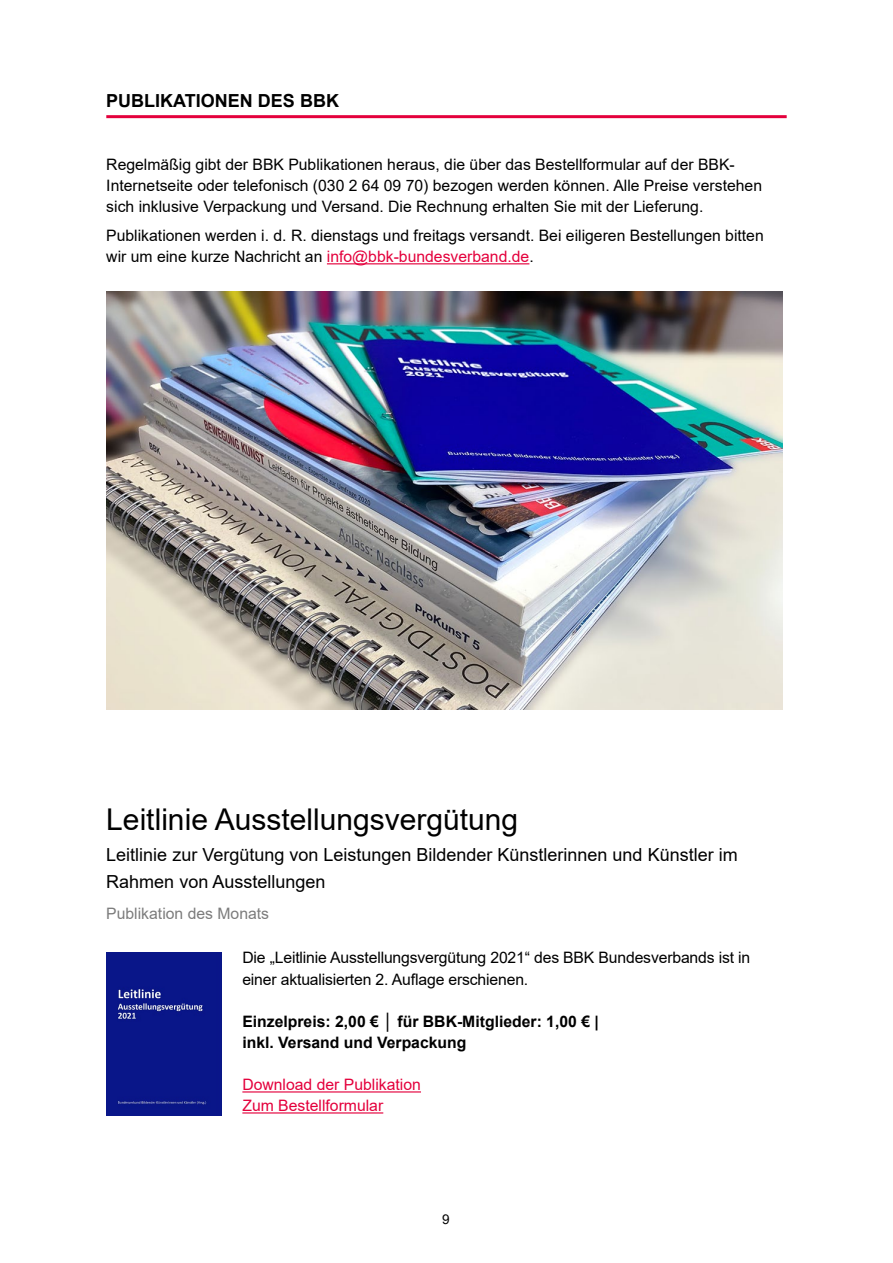
<style>
.page{position:relative;width:893px;height:1263px;background:#fff}
.page>*{position:absolute;margin:0;border:0;box-sizing:border-box;transform-origin:0 0}
.t1{font:30px "Arial";color:#000}
.t2{font:18px/27px "Arial";color:#000}
.t3{font:700 18px "Arial";color:#000}
.t4{font:15.75px/21px "Arial";color:#000}
.t5{font:700 15.75px/21px "Arial";color:#000}
.t6{font:15.75px/21px "Arial";color:#e4003c}
.t7{font:15.75px "Arial";color:#7c7c7c}
.t8{font:13.5px "Arial";color:#000}
.s1{color:#e4003c}
</style>
<div class="page">
<hr style="left:106px;top:115px;width:681px;height:3px;background:#e4003c">
<hr style="left:327px;top:263px;width:202px;height:1px;background:#e4003c">
<hr style="left:242px;top:1091px;width:179px;height:1px;background:#e4003c">
<hr style="left:242px;top:1112px;width:141px;height:1px;background:#e4003c">
<img style="left:106px;top:292px;width:676px;height:417px">
<div style="left:106px;top:952px;width:115px;height:163px;background:#091689"></div>
<p class="t3" style="left:106px;top:88px;width:234px">PUBLIKATIONEN DES BBK</p>
<p class="t4" style="left:106px;top:154px;width:657px">Regelmäßig gibt der BBK Publikationen heraus, die über das Bestellformular auf der BBK-<br>Internetseite oder telefonisch (030 2 64 09 70) bezogen werden können. Alle Preise verstehen sich inklusive Verpackung und Versand. Die Rechnung erhalten Sie mit der Lieferung.</p>
<p class="t4" style="left:106px;top:225px;width:659px">Publikationen werden i. d. R. dienstags und freitags versandt. Bei eiligeren Bestellungen bitten wir um eine kurze Nachricht an <span class="s1">info@bbk-bundesverband.de</span>.</p>
<h1 class="t1" style="left:106px;top:798px;width:413px">Leitlinie Ausstellungsvergütung</h1>
<p class="t2" style="left:106px;top:841px;width:633px">Leitlinie zur Vergütung von Leistungen Bildender Künstlerinnen und Künstler im<br>Rahmen von Ausstellungen</p>
<p class="t7" style="left:106px;top:903px;width:164px">Publikation des Monats</p>
<p class="t4" style="left:242px;top:946px;width:509px;line-height:22.5px">Die „Leitlinie Ausstellungsvergütung 2021“ des BBK Bundesverbands ist in einer aktualisierten 2. Auflage erschienen.</p>
<p class="t5" style="left:242px;top:1011px;width:358px">Einzelpreis: 2,00 € │ für BBK-Mitglieder: 1,00 € | inkl. Versand und Verpackung</p>
<p class="t6" style="left:242px;top:1074px;width:180px">Download der Publikation<br>Zum Bestellformular</p>
<p class="t8" style="left:442px;top:1210px;width:9px">9</p>
</div>
